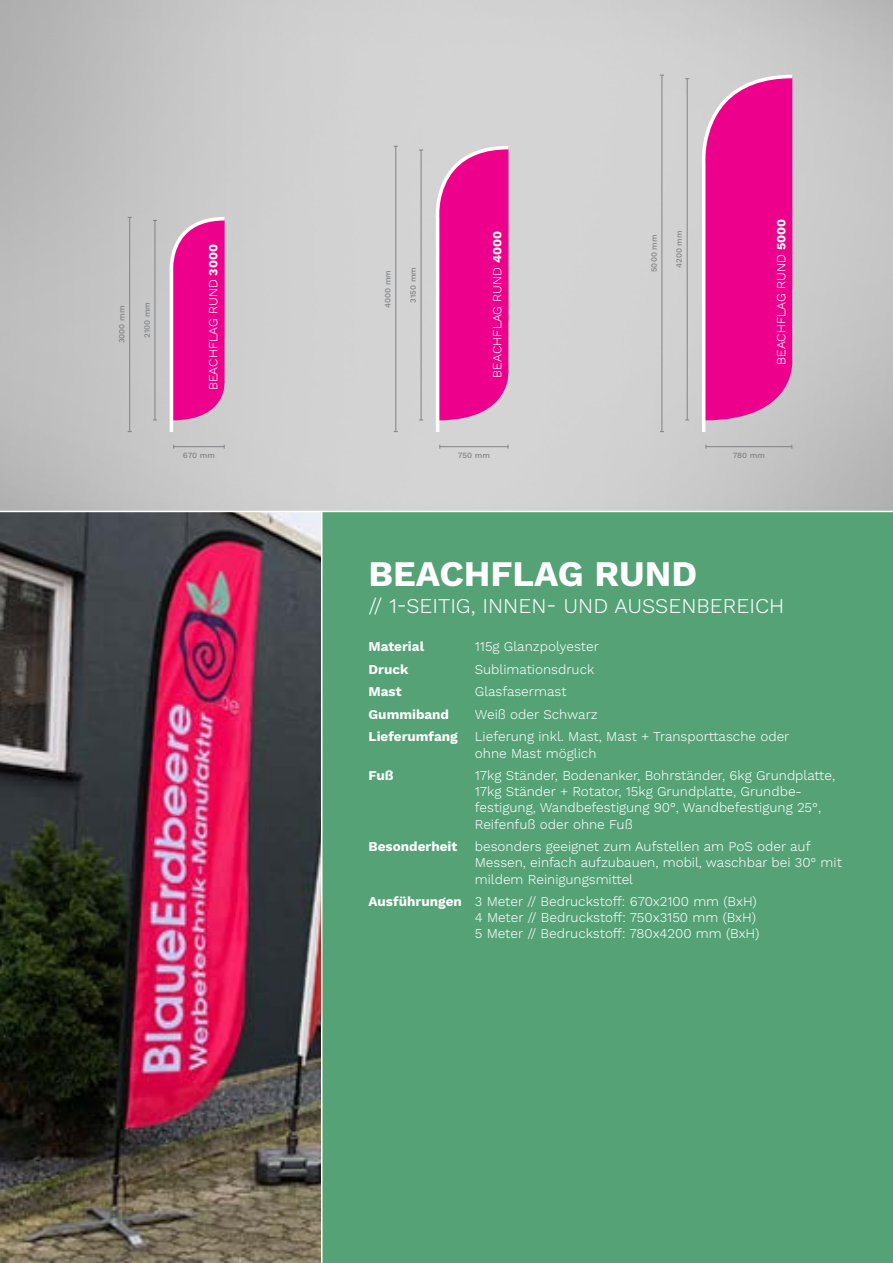
<style>
.page{position:relative;width:893px;height:1263px;background:#fff}
.page>*{position:absolute;margin:0;border:0;box-sizing:border-box;transform-origin:0 0}
.t1{font:700 36px "Work Sans";color:#fff}
.t2{font:300 21px "Work Sans";color:#fff}
.t3{font:300 13.5px/16.2px "Work Sans";color:#fff}
.t4{font:700 13.5px "Work Sans";color:#fff}
.t5{font:300 12.45px "Work Sans";color:#fff}
.t6{font:500 7.95px "Work Sans";color:#808285}
.s1{font-weight:700}
.s2{font-weight:300}
</style>
<div class="page">
<div style="left:322px;top:511px;width:571px;height:752px;background:#54a275"></div>
<svg style="left:167px;top:217px;width:62px;height:215px;background:#e53ea1"></svg>
<hr style="left:174px;top:446px;width:50px;height:1px;background:#808285">
<hr style="left:155px;top:220px;width:1px;height:200px;background:#808285">
<hr style="left:129px;top:217px;width:1px;height:215px;background:#808285">
<svg style="left:432px;top:146px;width:82px;height:286px;background:#e73aa1"></svg>
<hr style="left:440px;top:446px;width:68px;height:1px;background:#808285">
<hr style="left:421px;top:150px;width:1px;height:270px;background:#808285">
<hr style="left:395px;top:146px;width:1px;height:286px;background:#808285">
<svg style="left:696px;top:75px;width:103px;height:357px;background:#e5369e"></svg>
<hr style="left:706px;top:446px;width:86px;height:1px;background:#808285">
<hr style="left:687px;top:79px;width:1px;height:341px;background:#808285">
<hr style="left:661px;top:75px;width:1px;height:357px;background:#808285">
<img style="left:0;top:512px;width:321px;height:751px">
<hr style="left:0;top:511px;width:893px;height:1px;background:#fff">
<p class="t6" style="left:117px;top:343px;width:39px;rotate:-90deg">3000 mm</p>
<p class="t6" style="left:142px;top:338px;width:37px;rotate:-90deg">2100 mm</p>
<p class="t5" style="left:206px;top:390px;width:148px;rotate:-90deg">Beachflag rund <span class="s1">3000</span></p>
<p class="t6" style="left:183px;top:451px;width:34px">670 mm</p>
<p class="t6" style="left:383px;top:308px;width:39px;rotate:-90deg">4000 mm</p>
<p class="t6" style="left:408px;top:303px;width:37px;rotate:-90deg">3150 mm</p>
<p class="t5" style="left:490px;top:377px;width:148px;rotate:-90deg">Beachflag rund <span class="s1">4000</span></p>
<p class="t6" style="left:458px;top:451px;width:34px">750 mm</p>
<p class="t6" style="left:649px;top:272px;width:39px;rotate:-90deg">5000 mm</p>
<p class="t6" style="left:675px;top:268px;width:39px;rotate:-90deg">4200 mm</p>
<p class="t5" style="left:774px;top:365px;width:147px;rotate:-90deg">Beachflag rund <span class="s1">5000</span></p>
<p class="t6" style="left:733px;top:451px;width:34px">780 mm</p>
<h1 class="t1" style="left:369px;top:552px;width:330px">Beachflag Rund</h1>
<h2 class="t2" style="left:369px;top:593px;width:401px">// 1-seitig, I nnen- und AuSSenbereich</h2>
<p class="t4" style="left:369px;top:639px;width:57px">Material</p>
<p class="t3" style="left:475px;top:639px;width:126px">115g Glanzpolyester</p>
<p class="t4" style="left:369px;top:661px;width:78px">Druck <span class="s2">S</span></p>
<p class="t3" style="left:483px;top:662px;width:113px">ublimationsdruck</p>
<p class="t4" style="left:369px;top:684px;width:35px">Mast</p>
<p class="t3" style="left:475px;top:684px;width:93px">Glasfasermast</p>
<p class="t4" style="left:369px;top:706px;width:82px">Gummiband</p>
<p class="t3" style="left:369px;top:703px;width:422px;line-height:22.5px;text-indent:106px">Weiß oder Schwarz<br><span class="s1">Lieferumfang</span> Lieferung inkl. M ast, M ast + Transporttasche oder</p>
<p class="t3" style="left:475px;top:745px;width:123px">ohne Mast möglich</p>
<p class="t4" style="left:369px;top:768px;width:27px">Fuß</p>
<p class="t3" style="left:475px;top:768px;width:362px">17kg Ständer, Bodenanker, Bohrständer, 6kg Grundplatte, 17kg Ständer + Rotator, 15kg Grundplatte, Grundbe&shy;festigung, Wandbefestigung 90°, Wandbefestigung 25°, Reifenfuß oder ohne Fuß</p>
<p class="t4" style="left:369px;top:839px;width:90px">Besonderheit</p>
<p class="t3" style="left:475px;top:839px;width:369px">besonders geeignet zum Aufstellen am PoS oder auf<br>M essen, einfach aufzubauen, mobil, waschbar bei 30° mit mildem Reinigungsmittel</p>
<p class="t3" style="left:475px;top:894px;width:286px;text-indent:-106px"><span class="s1">Ausführungen</span> 3 M eter // Bedruckstoff: 670x2100 mm (BxH)<br>4 M eter // Bedruckstoff: 750x3150 mm (BxH)<br>5 M eter // Bedruckstoff: 780x4200 mm (BxH)</p>
</div>
